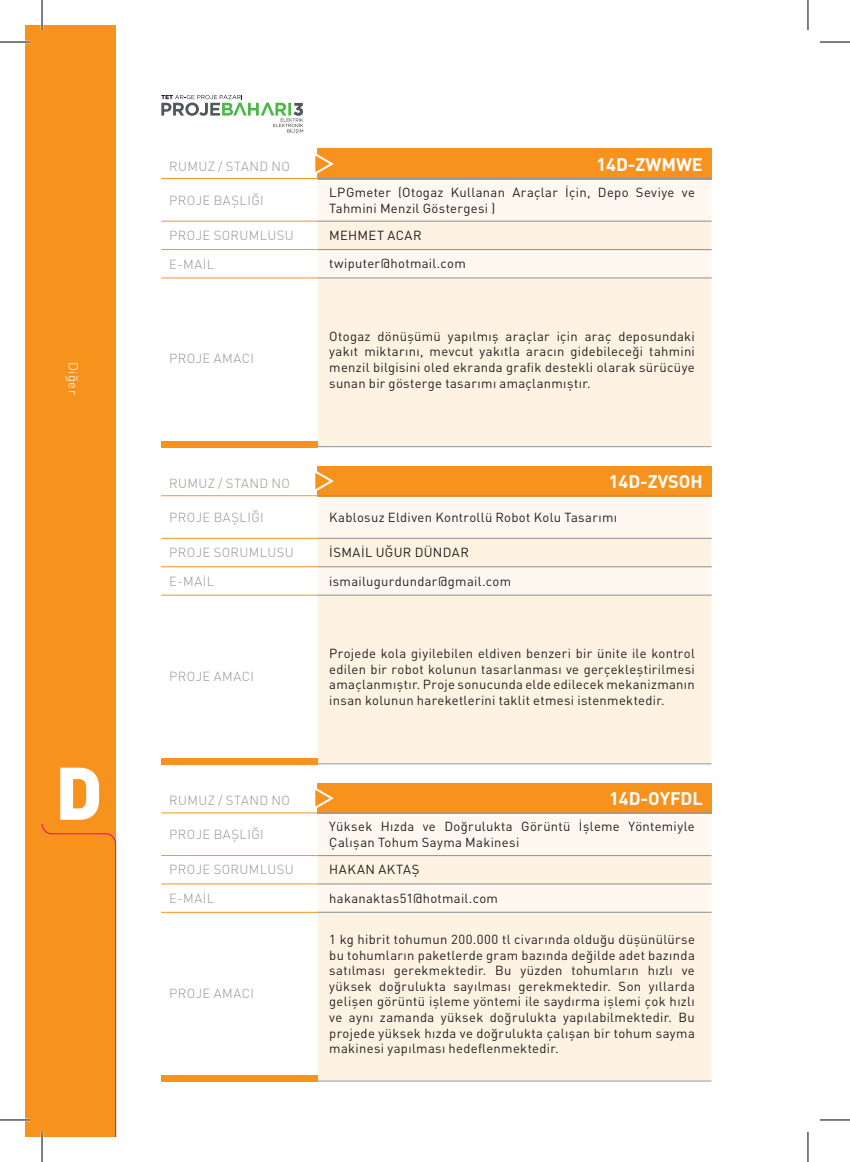
<style>
.page{position:relative;width:850px;height:1162px;background:#fff}
.page>*{position:absolute;margin:0;border:0;box-sizing:border-box;transform-origin:0 0}
.t1{font:900 73.2px "DIN Pro";color:#fff}
.t2{font:700 18px "DIN Pro";color:#fff}
.t3{font:13px/15.6px "DIN Pro";letter-spacing:.025em;color:#231f20;text-align:justify}
.t4{font:300 13px "DIN Pro";letter-spacing:.03em;color:#939598}
.t5{font:13px "DIN Pro";letter-spacing:.045em;color:#231f20}
.t6{font:300 13px "DIN Pro";letter-spacing:.03em;color:#fff}
</style>
<div class="page">
<div style="left:25px;top:25px;width:91px;height:1111px;background:#f7931d"></div>
<svg style="left:161px;top:95px;width:142px;height:38px"></svg>
<div style="left:317px;top:149px;width:394px;height:30px;background:#f7931d"></div>
<div style="left:317px;top:466px;width:394px;height:30px;background:#f7931d"></div>
<div style="left:317px;top:783px;width:394px;height:30px;background:#f7931d"></div>
<div style="left:317px;top:278px;width:394px;height:168px;background:#fef2e3"></div>
<div style="left:317px;top:595px;width:394px;height:168px;background:#fef2e3"></div>
<div style="left:317px;top:912px;width:394px;height:168px;background:#fef2e3"></div>
<svg style="left:313px;top:154px;width:398px;height:123px"></svg>
<svg style="left:313px;top:471px;width:398px;height:123px"></svg>
<svg style="left:313px;top:788px;width:398px;height:123px"></svg>
<hr style="left:317px;top:178px;width:394px;height:1px;background:#8b989f">
<hr style="left:317px;top:495px;width:394px;height:1px;background:#8b989f">
<hr style="left:317px;top:812px;width:394px;height:1px;background:#8b989f">
<hr style="left:317px;top:446px;width:394px;height:1px;background:#8b989f">
<hr style="left:317px;top:763px;width:394px;height:1px;background:#8b989f">
<hr style="left:317px;top:1080px;width:394px;height:1px;background:#8b989f">
<hr style="left:161px;top:178px;width:156px;height:1px;background:#f7931d">
<hr style="left:161px;top:495px;width:156px;height:1px;background:#f7931d">
<hr style="left:161px;top:812px;width:156px;height:1px;background:#f7931d">
<hr style="left:317px;top:221px;width:394px;height:1px;background:#8b989f">
<hr style="left:317px;top:537px;width:394px;height:1px;background:#8b989f">
<hr style="left:317px;top:854px;width:394px;height:1px;background:#8b989f">
<hr style="left:161px;top:221px;width:156px;height:1px;background:#f7931d">
<hr style="left:161px;top:537px;width:156px;height:1px;background:#f7931d">
<hr style="left:161px;top:854px;width:156px;height:1px;background:#f7931d">
<hr style="left:317px;top:249px;width:394px;height:1px;background:#8b989f">
<hr style="left:317px;top:566px;width:394px;height:1px;background:#8b989f">
<hr style="left:317px;top:883px;width:394px;height:1px;background:#8b989f">
<hr style="left:161px;top:249px;width:156px;height:1px;background:#f7931d">
<hr style="left:161px;top:566px;width:156px;height:1px;background:#f7931d">
<hr style="left:161px;top:883px;width:156px;height:1px;background:#f7931d">
<hr style="left:317px;top:277px;width:394px;height:1px;background:#8b989f">
<hr style="left:317px;top:594px;width:394px;height:1px;background:#8b989f">
<hr style="left:317px;top:911px;width:394px;height:1px;background:#8b989f">
<hr style="left:161px;top:277px;width:156px;height:1px;background:#f7931d">
<hr style="left:161px;top:594px;width:156px;height:1px;background:#f7931d">
<hr style="left:161px;top:911px;width:156px;height:1px;background:#f7931d">
<div style="left:161px;top:441px;width:156px;height:6px;background:#f7931d"></div>
<div style="left:161px;top:758px;width:156px;height:6px;background:#f7931d"></div>
<div style="left:161px;top:1075px;width:156px;height:6px;background:#f7931d"></div>
<div style="left:337px;top:791px;width:365px;height:14px;background:#f7931d"></div>
<div style="left:337px;top:474px;width:365px;height:14px;background:#f7931d"></div>
<div style="left:337px;top:157px;width:365px;height:14px;background:#f7931d"></div>
<svg style="left:41px;top:824px;width:75px;height:312px"></svg>
<hr style="left:0;top:41px;width:30px;height:2px;background:#fff">
<hr style="left:0;top:1118px;width:30px;height:2px;background:#fff">
<hr style="left:41px;top:0;width:2px;height:30px;background:#fff">
<hr style="left:41px;top:1131px;width:2px;height:30px;background:#fff">
<hr style="left:0;top:42px;width:30px;height:1px;background:#000">
<hr style="left:819px;top:42px;width:30px;height:1px;background:#000">
<hr style="left:0;top:1119px;width:30px;height:1px;background:#000">
<hr style="left:819px;top:1119px;width:30px;height:1px;background:#000">
<hr style="left:42px;top:0;width:1px;height:30px;background:#000">
<hr style="left:42px;top:1131px;width:1px;height:30px;background:#000">
<hr style="left:807px;top:0;width:1px;height:30px;background:#000">
<hr style="left:807px;top:1131px;width:1px;height:30px;background:#000">
<p class="t6" style="left:82px;top:362px;width:34px;rotate:90deg">Diğer</p>
<h1 class="t1" style="left:55px;top:743px;width:49px">D</h1>
<p class="t4" style="left:169px;top:157px;width:122px">RUMUZ / STAND NO</p>
<p class="t4" style="left:169px;top:191px;width:96px">PROJE BAŞLIĞI</p>
<p class="t4" style="left:169px;top:226px;width:126px">PROJE SORUMLUSU</p>
<p class="t4" style="left:169px;top:255px;width:46px">E-MAİL</p>
<p class="t4" style="left:169px;top:350px;width:86px">PROJE AMACI</p>
<p class="t4" style="left:169px;top:474px;width:122px">RUMUZ / STAND NO</p>
<p class="t4" style="left:169px;top:508px;width:96px">PROJE BAŞLIĞI</p>
<p class="t4" style="left:169px;top:543px;width:126px">PROJE SORUMLUSU</p>
<p class="t4" style="left:169px;top:572px;width:46px">E-MAİL</p>
<p class="t4" style="left:169px;top:667px;width:86px">PROJE AMACI</p>
<p class="t4" style="left:169px;top:791px;width:122px">RUMUZ / STAND NO</p>
<p class="t4" style="left:169px;top:825px;width:96px">PROJE BAŞLIĞI</p>
<p class="t4" style="left:169px;top:860px;width:126px">PROJE SORUMLUSU</p>
<p class="t4" style="left:169px;top:889px;width:46px">E-MAİL</p>
<p class="t4" style="left:169px;top:984px;width:86px">PROJE AMACI</p>
<h2 class="t2" style="left:596px;top:152px;width:108px">14D-ZWMWE</h2>
<p class="t3" style="left:329px;top:184px;width:367px">LPGmeter (Otogaz Kullanan Araçlar İçin, Depo Seviye ve<br>Tahmini Menzil Göstergesi )</p>
<p class="t3" style="left:329px;top:227px;width:94px">MEHMET ACAR</p>
<p class="t3" style="left:329px;top:255px;width:138px">twiputer@hotmail.com</p>
<p class="t3" style="left:329px;top:328px;width:367px">Otogaz dönüşümü yapılmış araçlar için araç deposundaki yakıt miktarını, mevcut yakıtla aracın gidebileceği tahmini menzil bilgisini oled ekranda grafik destekli olarak sürücüye sunan bir gösterge tasarımı amaçlanmıştır.</p>
<h2 class="t2" style="left:608px;top:469px;width:95px">14D-ZVSOH</h2>
<p class="t3" style="left:329px;top:509px;width:289px">Kablosuz Eldiven Kontrollü Robot Kolu Tasarımı</p>
<p class="t3" style="left:329px;top:544px;width:141px">İSMAİL UĞUR DÜNDAR</p>
<p class="t3" style="left:329px;top:572px;width:183px">ismailugurdundar@gmail.com</p>
<p class="t3" style="left:329px;top:645px;width:367px">Projede kola giyilebilen eldiven benzeri bir ünite ile kontrol edilen bir robot kolunun tasarlanması ve gerçekleştirilmesi amaçlanmıştır. Proje sonucunda elde edilecek mekanizmanın insan kolunun hareketlerini taklit etmesi istenmektedir.</p>
<h2 class="t2" style="left:609px;top:786px;width:95px">14D-OYFDL</h2>
<p class="t3" style="left:329px;top:818px;width:367px">Yüksek Hızda ve Doğrulukta Görüntü İşleme Yöntemiyle<br>Çalışan Tohum Sayma Makinesi</p>
<p class="t5" style="left:329px;top:860px;width:92px">HAKAN AKTAŞ</p>
<p class="t3" style="left:329px;top:889px;width:170px">hakanaktas51@hotmail.com</p>
<p class="t3" style="left:329px;top:930px;width:367px">1 kg hibrit tohumun 200.000 tl civarında olduğu düşünülürse bu tohumların paketlerde gram bazında değilde adet bazında satılması gerekmektedir. Bu yüzden tohumların hızlı ve yüksek doğrulukta sayılması gerekmektedir. Son yıllarda gelişen görüntü işleme yöntemi ile saydırma işlemi çok hızlı ve aynı zamanda yüksek doğrulukta yapılabilmektedir. Bu projede yüksek hızda ve doğrulukta çalışan bir tohum sayma makinesi yapılması hedeflenmektedir.</p>
</div>
